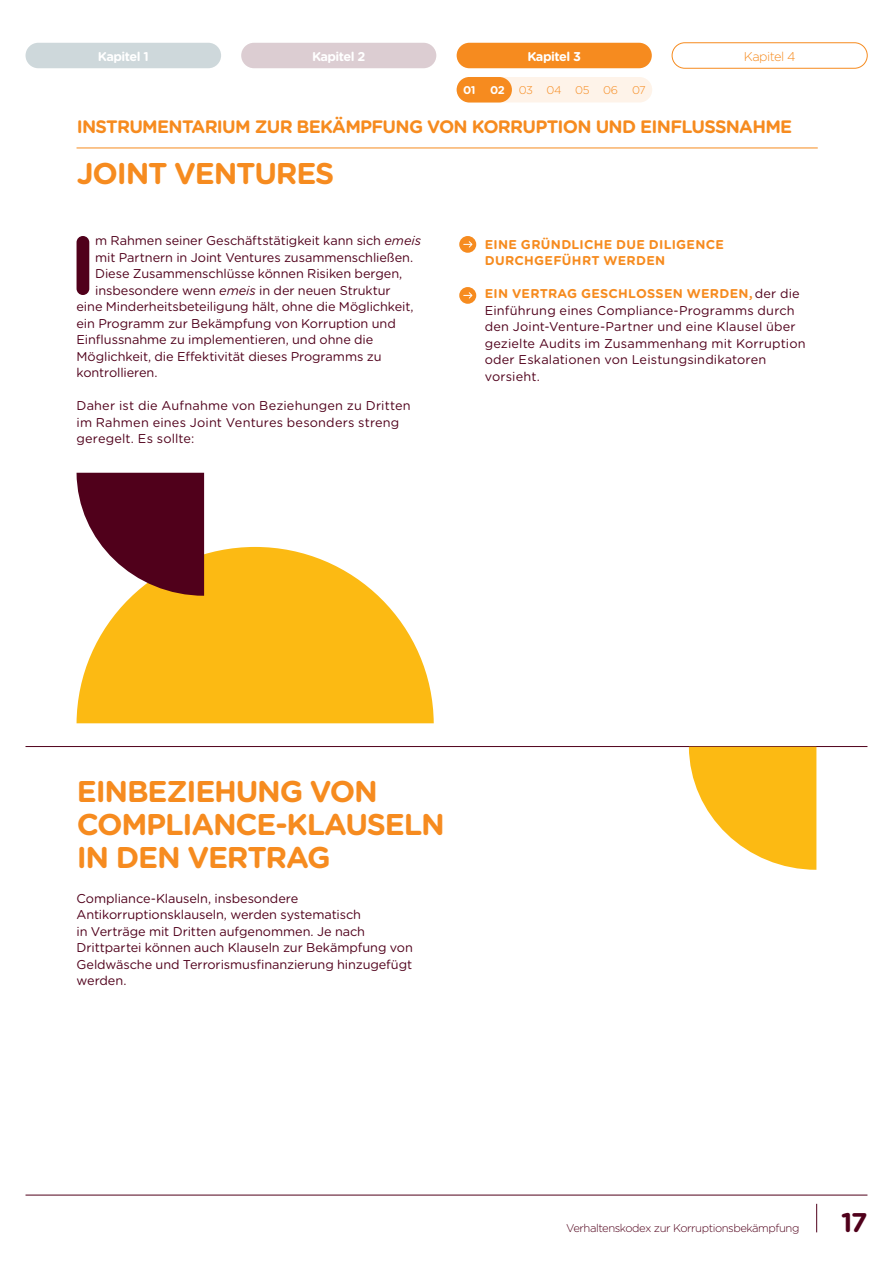
<style>
.page{position:relative;width:893px;height:1263px;background:#fff}
.page>*{position:absolute;margin:0;border:0;box-sizing:border-box;transform-origin:0 0}
.t1{font:700 82.8px "Gotham Rounded";color:#50001b}
.t2{font:700 30px/33px "Gotham Rounded";letter-spacing:-.04em;color:#f68b1f}
.t3{font:700 27px "Gotham Rounded";color:#50001b}
.t4{font:700 18px "Gotham Rounded";letter-spacing:-.04em;color:#f68b1f}
.t5{font:12.75px/16.5px "Gotham Rounded";letter-spacing:-.005em;color:#50001b}
.t6{font:12.75px/16.5px "Gotham Rounded";letter-spacing:.015em;color:#50001b}
.t7{font:700 12.75px/16.5px "Gotham Rounded";letter-spacing:.025em;color:#f68b1f}
.t8{font:700 12.75px "Gotham Rounded";letter-spacing:-.04em;color:#fff}
.t9{font:300 12.75px "Gotham Rounded";letter-spacing:-.04em;color:#f68b1f}
.t10{font:300 11.25px "Gotham Rounded";letter-spacing:-.04em;color:#50001b}
.t11{font:300 11.25px "Gotham Rounded";letter-spacing:-.04em;color:#f68b1f}
.t12{font:700 11.25px "Gotham Rounded";color:#fff}
.s1{font-weight:700;color:#fff}
.s2{font-style:italic}
.s3{font-weight:700;color:#f68b1f}
</style>
<div class="page">
<svg style="left:77px;top:547px;width:357px;height:176px;fill:#fcba13"></svg>
<svg style="left:77px;top:473px;width:127px;height:123px"></svg>
<hr style="left:26px;top:1195px;width:841px;height:1px;background:#50001b">
<svg style="left:816px;top:1204px;width:1px;height:28px"></svg>
<hr style="left:77px;top:148px;width:741px;height:1px;background:#f68b1f">
<hr style="left:26px;top:746px;width:841px;height:1px;background:#50001b">
<div style="left:459px;top:236px;width:17px;height:17px;background:#f68b1f;border-radius:50%"></div>
<svg style="left:464px;top:241px;width:8px;height:7px"></svg>
<div style="left:459px;top:287px;width:17px;height:17px;background:#f68b1f;border-radius:50%"></div>
<svg style="left:464px;top:292px;width:8px;height:7px"></svg>
<svg style="left:689px;top:747px;width:127px;height:123px"></svg>
<svg style="left:457px;top:77px;width:195px;height:25px;background:#fbd7b4"></svg>
<div style="left:457px;top:43px;width:195px;height:25px;background:#f68b1f;border-radius:13px"></div>
<div style="left:672px;top:43px;width:195px;height:25px;border:1px solid #f68b1f;border-radius:13px"></div>
<div style="left:241px;top:43px;width:195px;height:25px;background:#dccdd2;border-radius:13px"></div>
<div style="left:26px;top:43px;width:195px;height:25px;background:#ced8db;border-radius:13px"></div>
<p class="t8" style="left:98px;top:47px;width:52px">Kapitel 1</p>
<p class="t8" style="left:312px;top:47px;width:55px">Kapitel 2</p>
<p class="t8" style="left:527px;top:47px;width:55px">Kapitel 3</p>
<p class="t9" style="left:744px;top:48px;width:53px">Kapitel 4</p>
<p class="t12" style="left:463px;top:82px;width:14px">01</p>
<p class="t11" style="left:490px;top:82px;width:157px"><span class="s1">02</span> 03 04 05 06 07</p>
<h3 class="t4" style="left:77px;top:114px;width:717px">INSTRUMENTARIUM ZUR BEKÄMPFUNG VON KORRUPTION UND EINFLUSSNAHME</h3>
<h2 class="t2" style="left:77px;top:155px;width:259px">JOINT VENTURES</h2>
<h1 class="t1" style="left:69px;top:204px;width:29px">I</h1>
<p class="t5" style="left:95px;top:232px;width:327px">m Rahmen seiner Geschäftstätigkeit kann sich <span class="s2">emeis</span></p>
<p class="t5" style="left:95px;top:248px;width:320px">mit Partnern in Joint Ventures zusammenschließen.</p>
<p class="t5" style="left:95px;top:265px;width:309px">Diese Zusammenschlüsse können Risiken bergen,</p>
<p class="t5" style="left:95px;top:281px;width:297px">insbesondere wenn <span class="s2">emeis</span> in der neuen Struktur</p>
<p class="t5" style="left:77px;top:298px;width:339px">eine Minderheitsbeteiligung hält, ohne die Möglichkeit,</p>
<p class="t5" style="left:77px;top:314px;width:321px">ein Programm zur Bekämpfung von Korruption und</p>
<p class="t5" style="left:77px;top:331px;width:298px">Einflussnahme zu implementieren, und ohne die</p>
<p class="t5" style="left:77px;top:347px;width:306px">Möglichkeit, die Effektivität dieses Programms zu</p>
<p class="t5" style="left:77px;top:364px;width:83px">kontrollieren.</p>
<p class="t6" style="left:77px;top:397px;width:336px">Daher ist die Aufnahme von Beziehungen zu Dritten im Rahmen eines Joint Ventures besonders streng geregelt. Es sollte:</p>
<p class="t7" style="left:485px;top:235px;width:241px">EINE GRÜNDLICHE DUE DILIGENCE<br>DURCHGEFÜHRT WERDEN</p>
<p class="t6" style="left:485px;top:285px;width:322px"><span class="s3">EIN VERTRAG GESCHLOSSEN WERDEN,</span>der die Einführung eines Compliance-Programms durch den Joint-Venture-Partner und eine Klausel über gezielte Audits im Zusammenhang mit Korruption oder Eskalationen von Leistungsindikatoren vorsieht.</p>
<h2 class="t2" style="left:77px;top:773px;width:370px">EINBEZIEHUNG VON<br>COMPLIANCE-KLAUSELN<br>IN DEN VERTRAG</h2>
<p class="t5" style="left:77px;top:889px;width:338px">Compliance-Klauseln, insbesondere Antikorruptionsklauseln, werden systematisch<br>in Verträge mit Dritten aufgenommen. Je nach Drittpartei können auch Klauseln zur Bekämpfung von Geldwäsche und Terrorismusfinanzierung hinzugefügt werden.</p>
<p class="t10" style="left:566px;top:1221px;width:235px">Verhaltenskodex zur Korruptionsbekämpfung</p>
<h3 class="t3" style="left:841px;top:1203px;width:28px">17</h3>
</div>
